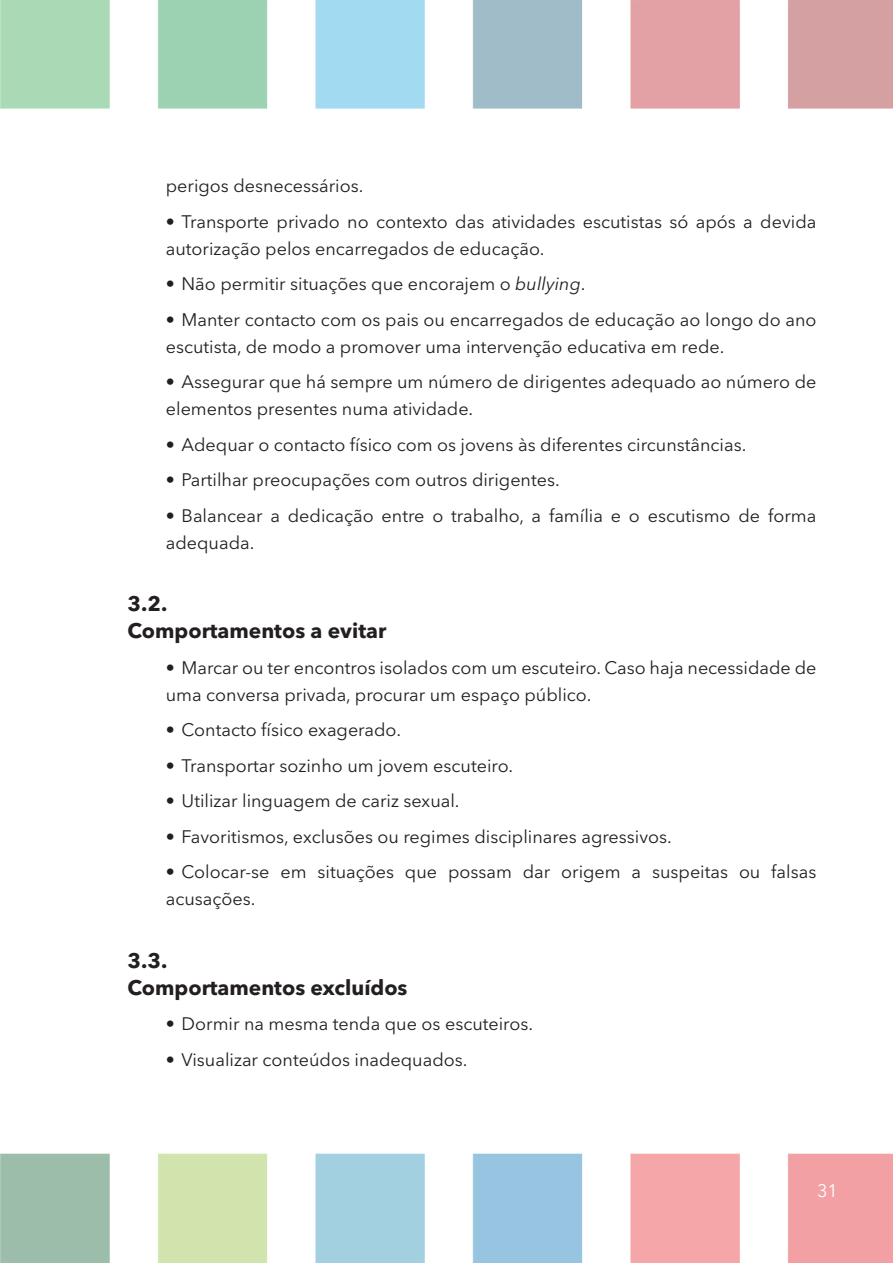
<style>
.page{position:relative;width:893px;height:1263px;background:#fff}
.page>*{position:absolute;margin:0;border:0;box-sizing:border-box;transform-origin:0 0}
.t1{font:700 21px/27px "Avenir Next LT Pro";color:#241f1f}
.t2{font:18px/27px "Avenir Next LT Pro";color:#241f1f}
.t3{font:18px "Avenir Next LT Pro";color:#fff}
.s1{font-style:italic}
</style>
<div class="page">
<img style="left:0;top:0;width:893px;height:1263px">
<p class="t2" style="left:166px;top:172px;width:199px">perigos desnecessários.</p>
<p class="t2" style="left:166px;top:208px;width:652px">• Transporte privado no contexto das atividades escutistas só após a devida autorização pelos encarregados de educação.</p>
<p class="t2" style="left:166px;top:270px;width:421px">• Não permitir situações que encorajem o <span class="s1">bullying</span>.</p>
<p class="t2" style="left:166px;top:306px;width:652px">• Manter contacto com os pais ou encarregados de educação ao longo do ano escutista, de modo a promover uma intervenção educativa em rede.</p>
<p class="t2" style="left:166px;top:368px;width:652px">• Assegurar que há sempre um número de dirigentes adequado ao número de elementos presentes numa atividade.</p>
<p class="t2" style="left:166px;top:431px;width:582px">• Adequar o contacto físico com os jovens às diferentes circunstâncias.</p>
<p class="t2" style="left:166px;top:466px;width:395px">• Partilhar preocupações com outros dirigentes.</p>
<p class="t2" style="left:166px;top:502px;width:652px">• Balancear a dedicação entre o trabalho, a família e o escutismo de forma adequada.</p>
<p class="t1" style="left:128px;top:590px;width:260px">3.2.<br>Comportamentos a evitar</p>
<p class="t2" style="left:166px;top:654px;width:652px">• Marcar ou ter encontros isolados com um escuteiro. Caso haja necessidade de uma conversa privada, procurar um espaço público.</p>
<p class="t2" style="left:166px;top:716px;width:237px">• Contacto físico exagerado.</p>
<p class="t2" style="left:166px;top:752px;width:349px">• Transportar sozinho um jovem escuteiro.</p>
<p class="t2" style="left:166px;top:787px;width:295px">• Utilizar linguagem de cariz sexual.</p>
<p class="t2" style="left:166px;top:823px;width:507px">• Favoritismos, exclusões ou regimes disciplinares agressivos.</p>
<p class="t2" style="left:166px;top:858px;width:652px">• Colocar-se em situações que possam dar origem a suspeitas ou falsas acusações.</p>
<p class="t1" style="left:128px;top:947px;width:281px">3.3.<br>Comportamentos excluídos</p>
<p class="t2" style="left:166px;top:1010px;width:369px">• Dormir na mesma tenda que os escuteiros.</p>
<p class="t2" style="left:166px;top:1046px;width:303px">• Visualizar conteúdos inadequados.</p>
<p class="t3" style="left:817px;top:1179px;width:22px">31</p>
</div>
